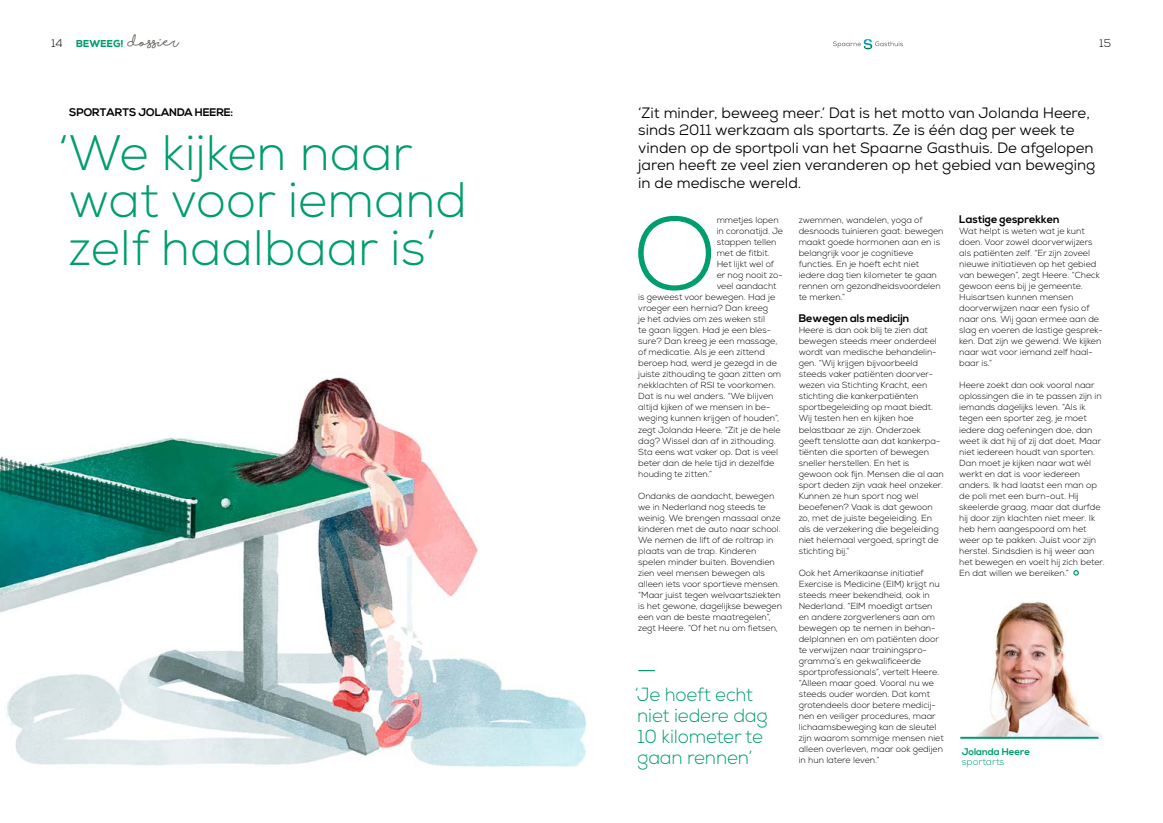
<style>
.page{position:relative;width:1163px;height:823px;background:#fff}
.page>*{position:absolute;margin:0;border:0;box-sizing:border-box;transform-origin:0 0}
.t1{font:300 103.2px "Nexa";color:#009d6e}
.t2{font:300 49.7px/47.5px "Nexa";color:#009d6e}
.t3{font:300 19px/21px "Nexa";letter-spacing:-.01em;color:#009d6e}
.t4{font:15px/17.5px "Nexa";color:#000}
.t5{font:700 11px "Nexa";color:#000}
.t6{font:300 11px "Nexa";color:#000}
.t7{font:800 10px "Nexa";letter-spacing:-.005em;color:#009d6e}
.t8{font:700 9.7px "Nexa";color:#009d6e}
.t9{font:300 9.7px "Nexa";color:#009d6e}
.t10{font:300 8.8px/11px "Nexa";color:#000}
.s1{font-weight:300;font-size:11px;color:#000}
.s2{font-family:"Shorelines Script";font-weight:700;font-size:13px;color:#6a6864}
</style>
<div class="page">
<svg style="left:833px;top:39px;width:69px;height:10px"></svg>
<img style="left:978px;top:600px;width:124px;height:138px">
<img style="left:0;top:377px;width:587px;height:390px">
<svg style="left:1073px;top:570px;width:5px;height:5px"></svg>
<hr style="left:960px;top:736px;width:138px;height:2px;background:#009d6e">
<p class="t7" style="left:51px;top:37px;width:129px"><span class="s1">14</span> BEWEEG! <span class="s2">dossier</span></p>
<p class="t6" style="left:1099px;top:37px;width:13px">15</p>
<p class="t5" style="left:69px;top:105px;width:165px">SPORTARTS JOLANDA HEERE:</p>
<h2 class="t2" style="left:58px;top:130px;width:410px">‘We kijken naar wat voor iemand zelf haalbaar is’</h2>
<p class="t4" style="left:638px;top:104px;width:458px">‘Zit minder, beweeg meer.’ Dat is het motto van Jolanda Heere, sinds 2011 werkzaam als sportarts. Ze is één dag per week te vinden op de sportpoli van het Spaarne Gasthuis. De afgelopen jaren heeft ze veel zien veranderen op het gebied van beweging in de medische wereld.</p>
<h1 class="t1" style="left:632px;top:193px;width:86px">O</h1>
<p class="t10" style="left:716px;top:215px;width:63px">mmetjes lopen</p>
<p class="t10" style="left:716px;top:226px;width:68px">in coronatijd. Je</p>
<p class="t10" style="left:716px;top:237px;width:61px">stappen tellen</p>
<p class="t10" style="left:716px;top:248px;width:54px">met de fitbit.</p>
<p class="t10" style="left:716px;top:259px;width:59px">Het lijkt wel of</p>
<p class="t10" style="left:716px;top:270px;width:67px">er nog nooit zo-</p>
<p class="t10" style="left:716px;top:281px;width:61px">veel aandacht</p>
<p class="t10" style="left:638px;top:292px;width:138px">is geweest voor bewegen. Had je</p>
<p class="t10" style="left:638px;top:303px;width:131px">vroeger een hernia? Dan kreeg</p>
<p class="t10" style="left:638px;top:314px;width:128px">je het advies om zes weken stil</p>
<p class="t10" style="left:638px;top:325px;width:134px">te gaan liggen. Had je een bles-</p>
<p class="t10" style="left:638px;top:336px;width:141px">sure? Dan kreeg je een massage,</p>
<p class="t10" style="left:638px;top:347px;width:128px">of medicatie. Als je een zittend</p>
<p class="t10" style="left:638px;top:358px;width:140px">beroep had, werd je gezegd in de</p>
<p class="t10" style="left:638px;top:369px;width:144px">juiste zithouding te gaan zitten om</p>
<p class="t10" style="left:638px;top:380px;width:139px">nekklachten of RSI te voorkomen.</p>
<p class="t10" style="left:638px;top:391px;width:137px">Dat is nu wel anders. “We blijven</p>
<p class="t10" style="left:638px;top:402px;width:134px">altijd kijken of we mensen in be-</p>
<p class="t10" style="left:638px;top:413px;width:142px">weging kunnen krijgen of houden”,</p>
<p class="t10" style="left:638px;top:424px;width:144px">zegt Jolanda Heere. “Zit je de hele</p>
<p class="t10" style="left:638px;top:435px;width:139px">dag? Wissel dan af in zithouding.</p>
<p class="t10" style="left:638px;top:446px;width:141px">Sta eens wat vaker op. Dat is veel</p>
<p class="t10" style="left:638px;top:457px;width:137px">beter dan de hele tijd in dezelfde</p>
<p class="t10" style="left:638px;top:468px;width:75px">houding te zitten.”</p>
<p class="t10" style="left:638px;top:490px;width:145px">Ondanks de aandacht, bewegen we in Nederland nog steeds te weinig. We brengen massaal onze kinderen met de auto naar school.<br>We nemen de lift of de roltrap in plaats van de trap. Kinderen spelen minder buiten. Bovendien zien veel mensen bewegen als alleen iets voor sportieve mensen. “Maar juist tegen welvaartsziekten is het gewone, dagelijkse bewegen een van de beste maatregelen”, zegt Heere. “Of het nu om fietsen,</p>
<h3 class="t3" style="left:634px;top:684px;width:135px">‘Je hoeft echt niet iedere dag<br>10 kilometer te gaan rennen’</h3>
<p class="t10" style="left:798px;top:215px;width:146px">zwemmen, wandelen, yoga of desnoods tuinieren gaat: bewegen maakt goede hormonen aan en is belangrijk voor je cognitieve functies. En je hoeft echt niet iedere dag tien kilometer te gaan rennen om gezondheidsvoordelen te merken.”</p>
<p class="t5" style="left:798px;top:312px;width:112px">Bewegen als medicijn</p>
<p class="t10" style="left:798px;top:325px;width:146px">Heere is dan ook blij te zien dat bewegen steeds meer onderdeel wordt van medische behandelin&shy;gen. “Wij krijgen bijvoorbeeld steeds vaker patiënten doorver&shy;wezen via Stichting Kracht, een stichting die kankerpatiënten sportbegeleiding op maat biedt.<br>Wij testen hen en kijken hoe belastbaar ze zijn. Onderzoek geeft tenslotte aan dat kankerpa&shy;tiënten die sporten of bewegen sneller herstellen. En het is gewoon ook fijn. Mensen die al aan sport deden zijn vaak heel onzeker.<br>Kunnen ze hun sport nog wel beoefenen? Vaak is dat gewoon zo, met de juiste begeleiding. En als de verzekering die begeleiding niet helemaal vergoed, springt de stichting bij.”</p>
<p class="t10" style="left:798px;top:567px;width:146px">Ook het Amerikaanse initiatief<br>Exercise is Medicine (EIM) krijgt nu steeds meer bekendheid, ook in<br>Nederland. “EIM moedigt artsen en andere zorgverleners aan om bewegen op te nemen in behan&shy;delplannen en om patiënten door te verwijzen naar trainingspro&shy;gramma’s en gekwalificeerde sportprofessionals”, vertelt Heere. “Alleen maar goed. Vooral nu we steeds ouder worden. Dat komt grotendeels door betere medicij&shy;nen en veiliger procedures, maar lichaamsbeweging kan de sleutel zijn waarom sommige mensen niet alleen overleven, maar ook gedijen in hun latere leven.”</p>
<p class="t5" style="left:959px;top:213px;width:102px">Lastige gesprekken</p>
<p class="t10" style="left:959px;top:226px;width:145px">Wat helpt is weten wat je kunt doen. Voor zowel doorverwijzers als patiënten zelf. “Er zijn zoveel nieuwe initiatieven op het gebied van bewegen”, zegt Heere. “Check gewoon eens bij je gemeente.<br>Huisartsen kunnen mensen doorverwijzen naar een fysio of naar ons. Wij gaan ermee aan de slag en voeren de lastige gesprek&shy;ken. Dat zijn we gewend. We kijken naar wat voor iemand zelf haal&shy;baar is.”</p>
<p class="t10" style="left:959px;top:380px;width:147px">Heere zoekt dan ook vooral naar oplossingen die in te passen zijn in iemands dagelijks leven. “Als ik tegen een sporter zeg, je moet iedere dag oefeningen doe, dan weet ik dat hij of zij dat doet. Maar niet iedereen houdt van sporten.<br>Dan moet je kijken naar wat wél werkt en dat is voor iedereen anders. Ik had laatst een man op de poli met een burn-out. Hij skeelerde graag, maar dat durfde hij door zijn klachten niet meer. Ik heb hem aangespoord om het weer op te pakken. Juíst voor zijn herstel. Sindsdien is hij weer aan het bewegen en voelt hij zich beter.<br>En dat willen we bereiken.”</p>
<p class="t8" style="left:961px;top:745px;width:70px">Jolanda Heere</p>
<p class="t9" style="left:961px;top:755px;width:44px">sportarts</p>
</div>
